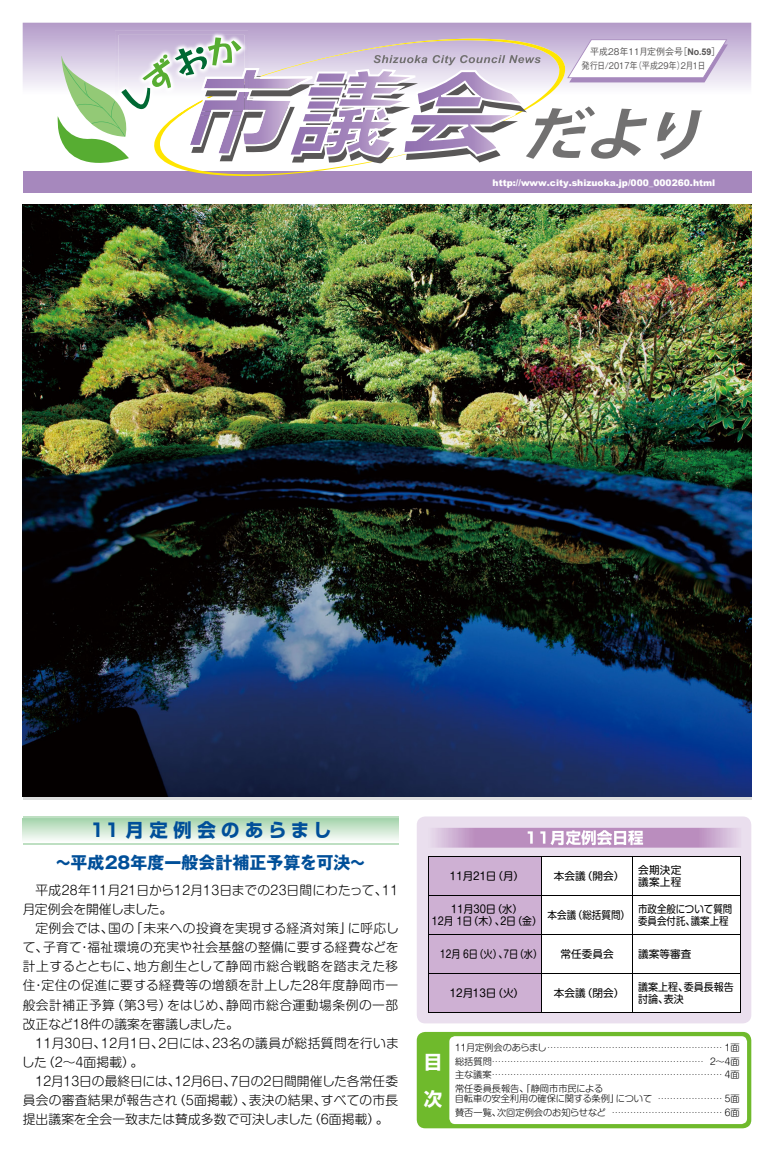
<style>
.page{position:relative;width:774px;height:1151px;background:#fff}
.page>*{position:absolute;margin:0;border:0;box-sizing:border-box;transform-origin:0 0}
.t1{font:700 18.4px "Shin Go Pro";letter-spacing:.3em;color:#004f99}
.t2{font:700 18.4px/36.9px "Shin Go Pro";color:#fff}
.t3{font:700 17px "Gothic MB101 Pro";color:#004f99}
.t4{font:700 15.6px "Shin Go Pro";color:#fff}
.t5{font:300 12.8px/19.1px "Shin M Go Pro";letter-spacing:.01em;color:#000}
.t6{font:10.6px "Shin M Go Pro";color:#000}
.t7{font:10.6px/12px "Shin M Go Pro";color:#000;text-align:center;scale:.96 1}
.t8{font:10.6px/12px "Shin M Go Pro";color:#000;scale:.89 1}
.t9{font:10.6px/12px "Shin M Go Pro";color:#000;scale:.94 1}
.t10{font:10.6px "Shin M Go Pro";color:#000;scale:.86 1}
.t11{font:10.6px "Shin M Go Pro";color:#000;scale:.9 1}
.t12{font:10.6px/12px "Shin M Go Pro";letter-spacing:.025em;color:#000}
.t13{font:300 9.2px/13.5px "Shin M Go Pro";color:#000;text-align:justify}
.t14{font:500 9.2px/13.4px "Gothic BBB Pro";color:#595757}
.t15{font:900 9.1px "Arial";color:#fff}
.s1{font-family:"Koz Go Pro"}
.s2{font-family:"Arial";font-weight:700}
</style>
<div class="page">
<svg style="left:23px;top:23px;width:728px;height:149px"></svg>
<div style="left:23px;top:172px;width:728px;height:21px;background:#a688bd"></div>
<img style="left:115px;top:31px;width:133px;height:6px">
<img style="left:119px;top:35px;width:125px;height:2px">
<svg style="left:50px;top:37px;width:678px;height:140px"></svg>
<img style="left:23px;top:204px;width:728px;height:593px">
<svg style="left:23px;top:816px;width:375px;height:29px;fill:#bedfc2"></svg>
<svg style="left:23px;top:819px;width:375px;height:23px"></svg>
<div style="left:417px;top:816px;width:334px;height:207px;background:#eadfee;border-radius:9px"></div>
<svg style="left:435px;top:828px;width:303px;height:20px;background:#c29bc6"></svg>
<div style="left:528px;top:830px;width:115px;height:15px;background:#ba8dbe"></div>
<svg style="left:429px;top:857px;width:311px;height:156px;background:#e9deeb"></svg>
<hr style="left:542px;top:857px;width:1px;height:38px;background:#000">
<hr style="left:632px;top:857px;width:1px;height:38px;background:#000">
<hr style="left:429px;top:895px;width:113px;height:1px;background:#000">
<hr style="left:542px;top:895px;width:90px;height:1px;background:#000">
<hr style="left:542px;top:896px;width:1px;height:38px;background:#000">
<hr style="left:632px;top:895px;width:108px;height:1px;background:#000">
<hr style="left:632px;top:896px;width:1px;height:38px;background:#000">
<hr style="left:429px;top:934px;width:113px;height:1px;background:#000">
<hr style="left:542px;top:934px;width:90px;height:1px;background:#000">
<hr style="left:542px;top:935px;width:1px;height:39px;background:#000">
<hr style="left:632px;top:934px;width:108px;height:1px;background:#000">
<hr style="left:632px;top:935px;width:1px;height:39px;background:#000">
<hr style="left:429px;top:974px;width:113px;height:1px;background:#000">
<hr style="left:542px;top:974px;width:90px;height:1px;background:#000">
<hr style="left:542px;top:974px;width:1px;height:39px;background:#000">
<hr style="left:632px;top:974px;width:108px;height:1px;background:#000">
<hr style="left:632px;top:974px;width:1px;height:39px;background:#000">
<hr style="left:428px;top:856px;width:114px;height:1px;background:#000">
<hr style="left:428px;top:857px;width:1px;height:38px;background:#000">
<hr style="left:542px;top:856px;width:90px;height:1px;background:#000">
<hr style="left:632px;top:856px;width:108px;height:1px;background:#000">
<hr style="left:740px;top:857px;width:1px;height:38px;background:#000">
<hr style="left:428px;top:895px;width:1px;height:40px;background:#000">
<hr style="left:740px;top:895px;width:1px;height:40px;background:#000">
<hr style="left:428px;top:935px;width:1px;height:39px;background:#000">
<hr style="left:740px;top:935px;width:1px;height:39px;background:#000">
<hr style="left:428px;top:974px;width:1px;height:39px;background:#000">
<hr style="left:740px;top:974px;width:1px;height:39px;background:#000">
<hr style="left:428px;top:1013px;width:114px;height:1px;background:#000">
<hr style="left:542px;top:1013px;width:90px;height:1px;background:#000">
<hr style="left:632px;top:1013px;width:108px;height:1px;background:#000">
<div style="left:417px;top:1032px;width:334px;height:96px;background:#6fba2c;border-radius:9px"></div>
<div style="left:449px;top:1036px;width:298px;height:88px;background:#fff;border-radius:6px"></div>
<p class="t14" style="left:581px;top:44px;width:140px;text-indent:9px">平成28年11月定例会号<span class="s1">［</span><span class="s2">No</span><span class="s1">.</span><span class="s2">59</span><span class="s1">］</span>発行日/2017年（平成29年）2月1日 　</p>
<p class="t15" style="left:493px;top:176px;width:224px">http://www.city.shizuoka.jp/000_000260.html</p>
<h1 class="t1" style="left:90px;top:815px;width:243px">11月定例会のあらまし</h1>
<h2 class="t3" style="left:55px;top:848px;width:313px">～平成28年度一般会計補正予算を可決～</h2>
<p class="t5" style="left:23px;top:879px;width:377px;text-indent:13px">平成28年11月21日から12月13日までの23日間にわたって、11月定例会を開催しました。</p>
<p class="t5" style="left:23px;top:917px;width:378px;text-align:justify;text-indent:13px">定例会では、国の「未来への投資を実現する経済対策」に呼応して、子育て・福祉環境の充実や社会基盤の整備に要する経費などを計上するとともに、地方創生として静岡市総合戦略を踏まえた移住・定住の促進に要する経費等の増額を計上した28年度静岡市一般会計補正予算（第３号）をはじめ、静岡市総合運動場条例の一部改正など18件の議案を審議しました。</p>
<p class="t5" style="left:22px;top:1032px;width:378px;text-indent:13px">11月30日、12月１日、２日には、23名の議員が総括質問を行いました（２～４面掲載）。</p>
<p class="t5" style="left:23px;top:1070px;width:377px;text-align:justify;text-indent:13px">12月13日の最終日には、12月６日、７日の２日間開催した各常任委員会の審査結果が報告され（５面掲載）、表決の結果、すべての市長提出議案を全会一致または賛成多数で可決しました（６面掲載）。</p>
<p class="t4" style="left:524px;top:825px;width:120px">11月定例会日程</p>
<p class="t6" style="left:450px;top:867px;width:76px">11月21日（月）</p>
<p class="t6" style="left:554px;top:867px;width:72px">本会議（開会）</p>
<p class="t12" style="left:638px;top:863px;width:45px">会期決定議案上程</p>
<p class="t7" style="left:432px;top:902px;width:116px">11月30日（水）<br>12月 １日（木）、２日（金）</p>
<p class="t11" style="left:547px;top:906px;width:93px">本会議（総括質問）</p>
<p class="t8" style="left:638px;top:902px;width:107px">市政全般について質問委員会付託、議案上程</p>
<p class="t10" style="left:440px;top:946px;width:120px">12月 ６日（火）、７日（水）</p>
<p class="t6" style="left:560px;top:946px;width:55px">常任委員会</p>
<p class="t6" style="left:638px;top:946px;width:55px">議案等審査</p>
<p class="t6" style="left:450px;top:985px;width:76px">12月13日（火）</p>
<p class="t6" style="left:554px;top:985px;width:72px">本会議（閉会）</p>
<p class="t9" style="left:638px;top:980px;width:103px">議案上程、委員長報告討論、表決</p>
<p class="t13" style="left:455px;top:1040px;width:286px">11月定例会のあらまし ………………………………………………… 1面総括質問…………………………………………………………… 2～4面主な議案 ………………………………………………………………… 4面常任委員長報告、「静岡市市民による</p>
<p class="t13" style="left:455px;top:1091px;width:286px">自転車の安全利用の確保に関する条例」について ………………… 5面賛否一覧、次回定例会のお知らせなど ……………………………… 6面</p>
<h1 class="t2" style="left:424px;top:1041px;width:20px">目次</h1>
</div>
